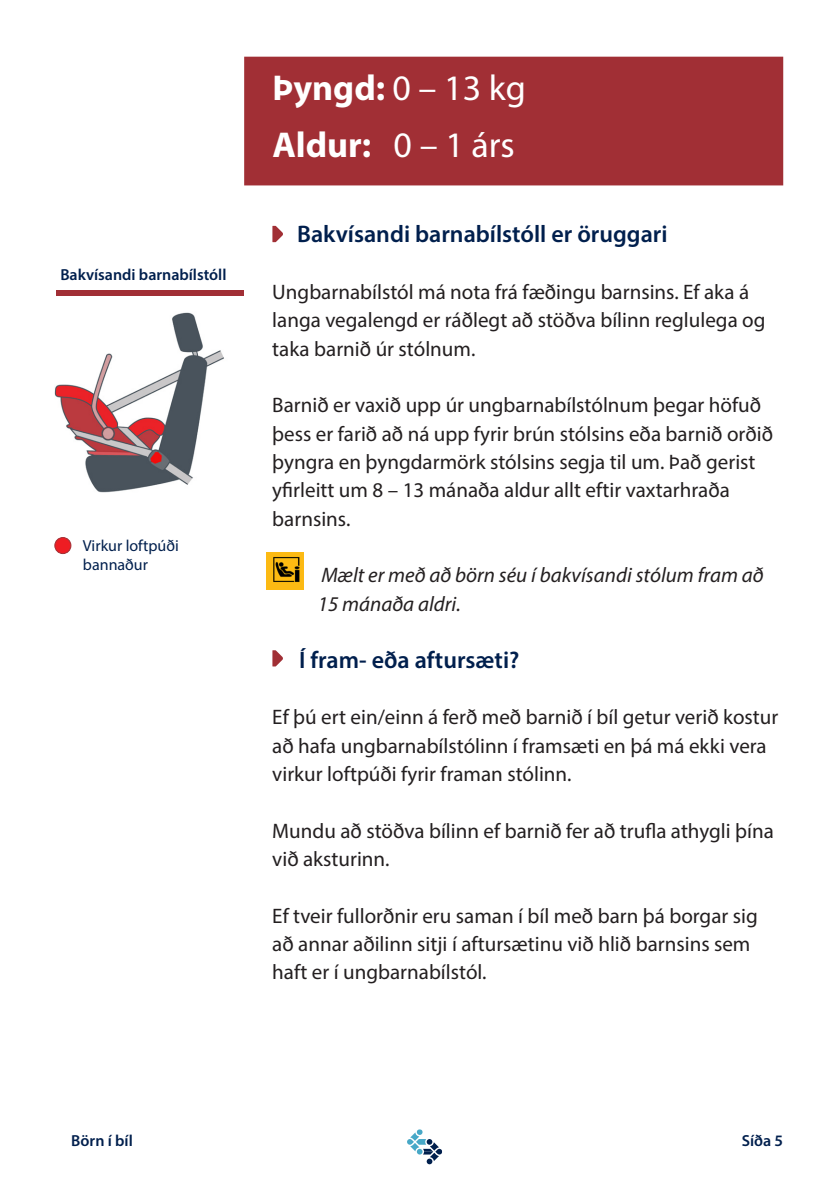
<style>
.page{position:relative;width:840px;height:1191px;background:#fff}
.page>*{position:absolute;margin:0;border:0;box-sizing:border-box;transform-origin:0 0}
.overskrift{font:700 36px "Myriad Pro";color:#fff}
.brødtekst{font:600 24px "Myriad Pro";color:#001f4d}
.brødtekst-2{font:21px/28.4px "Myriad Pro";color:#231f20}
.brødtekst-3{font:italic 21px/28.4px "Myriad Pro";color:#231f20}
.brødtekst-4{font:600 16px "Myriad Pro";color:#001f4d}
.brødtekst-5{font:16px/19.2px "Myriad Pro";color:#001f4d}
.s1{font-weight:400}
</style>
<div class="page">
<svg style="left:407px;top:1129px;width:35px;height:36px"></svg>
<div style="left:244px;top:57px;width:538px;height:128px;background:#a12f35"></div>
<svg style="left:272px;top:226px;width:11px;height:16px"></svg>
<svg style="left:272px;top:650px;width:11px;height:16px"></svg>
<div style="left:57px;top:290px;width:187px;height:6px;background:#a12f35"></div>
<div style="left:266px;top:552px;width:38px;height:37px;background:#fcba13"></div>
<img style="left:273px;top:557px;width:26px;height:25px">
<img style="left:54px;top:312px;width:170px;height:181px">
<div style="left:55px;top:537px;width:16px;height:16px;background:#ee1d23;border-radius:50%"></div>
<div style="left:54px;top:537px;width:17px;height:17px;border:1px solid #a12f35;border-radius:50%"></div>
<p class="brødtekst-4" style="left:60px;top:265px;width:168px">Bakvísandi barnabílstóll</p>
<p class="brødtekst-5" style="left:83px;top:535px;width:97px">Virkur loftpúði bannaður</p>
<p class="overskrift" style="left:272px;top:65px;width:255px">Þyngd: <span class="s1">0 – 13 kg</span></p>
<p class="overskrift" style="left:272px;top:121px;width:244px">Aldur: <span class="s1">0 – 1 árs</span></p>
<p class="brødtekst" style="left:297px;top:219px;width:372px">Bakvísandi barnabílstóll er öruggari</p>
<p class="brødtekst-2" style="left:272px;top:277px;width:494px">Ungbarnabílstól má nota frá fæðingu barnsins. Ef aka á langa vegalengd er ráðlegt að stöðva bílinn reglulega og taka barnið úr stólnum.</p>
<p class="brødtekst-2" style="left:272px;top:391px;width:502px">Barnið er vaxið upp úr ungbarnabílstólnum þegar höfuð þess er farið að ná upp fyrir brún stólsins eða barnið orðið þyngra en þyngdarmörk stólsins segja til um. Það gerist yfirleitt um 8 – 13 mánaða aldur allt eftir vaxtarhraða barnsins.</p>
<p class="brødtekst-3" style="left:317px;top:561px;width:447px">Mælt er með að börn séu í bakvísandi stólum fram að<br>15 mánaða aldri.</p>
<p class="brødtekst" style="left:299px;top:644px;width:221px">Í fram- eða aftursæti?</p>
<p class="brødtekst-2" style="left:272px;top:702px;width:507px">Ef þú ert ein/einn á ferð með barnið í bíl getur verið kostur að hafa ungbarnabílstólinn í framsæti en þá má ekki vera virkur loftpúði fyrir framan stólinn.</p>
<p class="brødtekst-2" style="left:272px;top:816px;width:502px">Mundu að stöðva bílinn ef barnið fer að trufla athygli þína við aksturinn.</p>
<p class="brødtekst-2" style="left:272px;top:901px;width:487px">Ef tveir fullorðnir eru saman í bíl með barn þá borgar sig að annar aðilinn sitji í aftursætinu við hlið barnsins sem haft er í ungbarnabílstól.</p>
<p class="brødtekst-4" style="left:71px;top:1130px;width:63px">Börn í bíl</p>
<p class="brødtekst-4" style="left:741px;top:1130px;width:43px">Síða 5</p>
</div>
